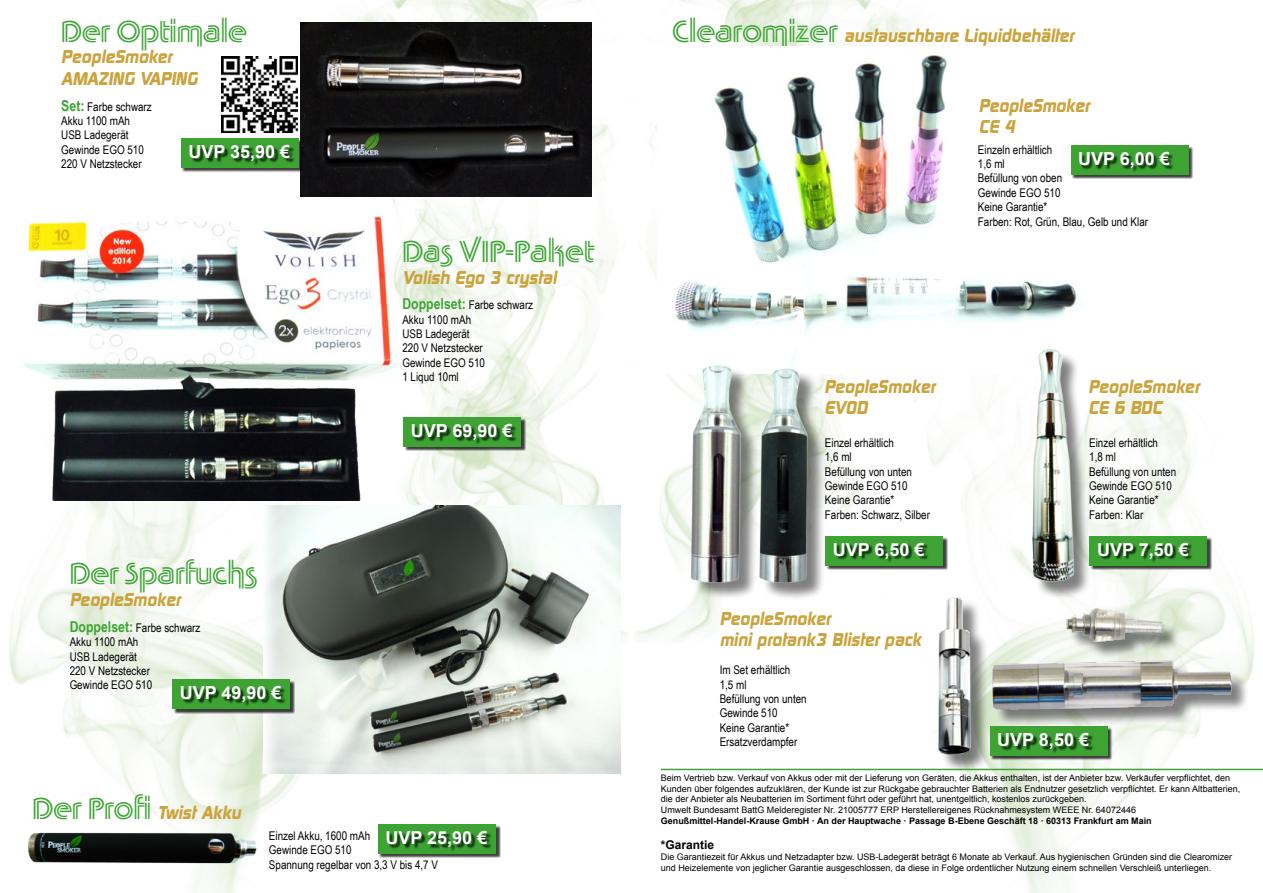
<style>
.page{position:relative;width:1263px;height:893px;background:#fff}
.page>*{position:absolute;margin:0;border:0;box-sizing:border-box;transform-origin:0 0}
.t1{font:27px "Tabasco Twin";color:#3da434}
.t2{font:700 18px/21.6px "Idigital";color:#cba33c}
.t3{font:700 18px "Arial";color:#fff}
.t4{font:12px/14.4px "Arial Narrow";color:#000}
.t5{font:700 12px "Arial";color:#000}
.t6{font:9px/10.8px "Arial";color:#000}
.t7{font:700 9px "Arial";color:#000}
.s1{font-weight:700;font-size:15px;color:#3da434}
.s2{font-family:"Tabasco Twin";font-weight:400;font-size:27px;color:#3da434}
</style>
<div class="page">
<img style="left:642px;top:0;width:621px;height:893px">
<img style="left:9px;top:0;width:633px;height:893px">
<img style="left:264px;top:505px;width:357px;height:268px">
<img style="left:25px;top:824px;width:238px;height:49px">
<img style="left:23px;top:216px;width:374px;height:284px">
<img style="left:300px;top:22px;width:291px;height:174px">
<div style="left:182px;top:139px;width:122px;height:33px;background:#000;opacity:.75"></div>
<div style="left:181px;top:138px;width:118px;height:30px;background:#3da434"></div>
<div style="left:404px;top:418px;width:122px;height:33px;background:#000;opacity:.75"></div>
<div style="left:403px;top:417px;width:118px;height:29px;background:#3da434"></div>
<div style="left:173px;top:680px;width:122px;height:33px;background:#000;opacity:.75"></div>
<div style="left:172px;top:679px;width:118px;height:30px;background:#3da434"></div>
<div style="left:379px;top:825px;width:122px;height:33px;background:#000;opacity:.75"></div>
<div style="left:378px;top:824px;width:118px;height:29px;background:#3da434"></div>
<div style="left:826px;top:537px;width:122px;height:33px;background:#000;opacity:.75"></div>
<div style="left:825px;top:536px;width:118px;height:29px;background:#3da434"></div>
<div style="left:1091px;top:537px;width:121px;height:33px;background:#000;opacity:.75"></div>
<div style="left:1089px;top:536px;width:118px;height:29px;background:#3da434"></div>
<div style="left:991px;top:727px;width:121px;height:33px;background:#000;opacity:.75"></div>
<div style="left:990px;top:726px;width:117px;height:30px;background:#3da434"></div>
<div style="left:191px;top:147px;width:103px;height:18px;background:#000;opacity:.75"></div>
<div style="left:413px;top:426px;width:104px;height:18px;background:#000;opacity:.75"></div>
<div style="left:182px;top:688px;width:104px;height:19px;background:#000;opacity:.75"></div>
<div style="left:388px;top:832px;width:104px;height:19px;background:#000;opacity:.75"></div>
<div style="left:835px;top:544px;width:94px;height:19px;background:#000;opacity:.75"></div>
<div style="left:1099px;top:544px;width:94px;height:19px;background:#000;opacity:.75"></div>
<div style="left:1000px;top:735px;width:93px;height:18px;background:#000;opacity:.75"></div>
<img style="left:657px;top:47px;width:432px;height:327px">
<div style="left:1035px;top:351px;width:57px;height:249px;background:#000;opacity:.5"></div>
<img style="left:1014px;top:336px;width:69px;height:256px">
<div style="left:761px;top:370px;width:66px;height:231px;background:#000;opacity:.5"></div>
<img style="left:759px;top:358px;width:66px;height:234px">
<img style="left:673px;top:345px;width:86px;height:280px">
<div style="left:994px;top:611px;width:256px;height:117px;background:#000;opacity:.5"></div>
<img style="left:989px;top:603px;width:248px;height:115px">
<div style="left:940px;top:599px;width:49px;height:174px;background:#000;opacity:.5"></div>
<img style="left:929px;top:592px;width:47px;height:171px">
<div style="left:1072px;top:146px;width:121px;height:33px;background:#000;opacity:.75"></div>
<div style="left:1071px;top:145px;width:117px;height:29px;background:#3da434"></div>
<div style="left:1081px;top:154px;width:93px;height:18px;background:#000;opacity:.75"></div>
<hr style="left:661px;top:769px;width:602px;height:1px;background:#3da434">
<img style="left:221px;top:56px;width:77px;height:77px">
<h1 class="t1" style="left:61px;top:14px;width:187px">Der Optimale</h1>
<h2 class="t2" style="left:61px;top:46px;width:138px">PeopleSmoker<br>AMAZING VAPING</h2>
<h3 class="t4" style="left:61px;top:99px;width:92px"><span class="s1">Set:</span> Farbe schwarz<br>Akku 1100 mAh<br>USB Ladegerät<br>Gewinde EGO 510<br>220 V Netzstecker</h3>
<h2 class="t3" style="left:188px;top:140px;width:103px">UVP 35,90 €</h2>
<h1 class="t1" style="left:70px;top:556px;width:189px">Der Sparfuchs</h1>
<h2 class="t2" style="left:70px;top:589px;width:112px">PeopleSmoker</h2>
<h3 class="t4" style="left:70px;top:620px;width:132px"><span class="s1">Doppelset:</span> Farbe schwarz<br>Akku 1100 mAh<br>USB Ladegerät<br>220 V Netzstecker<br>Gewinde EGO 510</h3>
<h2 class="t3" style="left:180px;top:681px;width:103px">UVP 49,90 €</h2>
<h2 class="t2" style="left:33px;top:802px;width:210px"><span class="s2">Der Profi</span> Twist Akku</h2>
<h1 class="t1" style="left:402px;top:235px;width:193px">Das VIP-Paket</h1>
<h2 class="t2" style="left:402px;top:267px;width:156px">Volish Ego 3 crystal</h2>
<h3 class="t4" style="left:402px;top:298px;width:132px"><span class="s1">Doppelset:</span> Farbe schwarz<br>Akku 1100 mAh<br>USB Ladegerät<br>220 V Netzstecker<br>Gewinde EGO 510<br>1 Liqud 10ml</h3>
<h2 class="t3" style="left:411px;top:418px;width:103px">UVP 69,90 €</h2>
<h2 class="t3" style="left:386px;top:825px;width:103px">UVP 25,90 €</h2>
<h3 class="t4" style="left:269px;top:828px;width:171px">Einzel Akku, 1600 mAh<br>Gewinde EGO 510<br>Spannung regelbar von 3,3 V bis 4,7 V</h3>
<h2 class="t2" style="left:673px;top:25px;width:403px"><span class="s2">Clearomizer</span> austauschbare Liquidbehälter</h2>
<h2 class="t2" style="left:979px;top:95px;width:112px">PeopleSmoker<br>CE 4</h2>
<h3 class="t4" style="left:978px;top:142px;width:172px">Einzeln erhältlich<br>1,6 ml<br>Befüllung von oben<br>Gewinde EGO 510<br>Keine Garantie*<br>Farben: Rot, Grün, Blau, Gelb und Klar</h3>
<h2 class="t3" style="left:1078px;top:146px;width:93px">UVP 6,00 €</h2>
<h2 class="t2" style="left:824px;top:376px;width:112px">PeopleSmoker<br>EVOD</h2>
<h2 class="t2" style="left:1089px;top:376px;width:112px">PeopleSmoker<br>CE 6 BDC</h2>
<h3 class="t4" style="left:825px;top:435px;width:106px">Einzel erhältlich<br>1,6 ml<br>Befüllung von unten<br>Gewinde EGO 510<br>Keine Garantie*<br>Farben: Schwarz, Silber</h3>
<h3 class="t4" style="left:1089px;top:435px;width:88px">Einzel erhältlich<br>1,8 ml<br>Befüllung von unten<br>Gewinde EGO 510<br>Keine Garantie*<br>Farben: Klar</h3>
<h2 class="t3" style="left:833px;top:537px;width:93px">UVP 6,50 €</h2>
<h2 class="t3" style="left:1097px;top:537px;width:93px">UVP 7,50 €</h2>
<h2 class="t2" style="left:720px;top:608px;width:203px">PeopleSmoker<br>mini protank3 Blister pack</h2>
<h3 class="t4" style="left:720px;top:663px;width:88px">Im Set erhältlich<br>1,5 ml<br>Befüllung von unten<br>Gewinde 510<br>Keine Garantie*<br>Ersatzverdampfer</h3>
<h2 class="t3" style="left:997px;top:728px;width:93px">UVP 8,50 €</h2>
<p class="t6" style="left:661px;top:772px;width:581px">Beim Vertrieb bzw. Verkauf von Akkus oder mit der Lieferung von Geräten, die Akkus enthalten, ist der Anbieter bzw. Verkäufer verpflichtet, den Kunden über folgendes aufzuklären, der Kunde ist zur Rückgabe gebrauchter Batterien als Endnutzer gesetzlich verpflichtet. Er kann Altbatterien, die der Anbieter als Neubatterien im Sortiment führt oder geführt hat, unentgeltlich, kostenlos zurückgeben.<br>Umwelt Bundesamt BattG Melderegister Nr. 21005777 ERP Herstellereigenes Rücknahmesystem WEEE Nr. 64072446</p>
<p class="t7" style="left:661px;top:815px;width:492px">Genußmittel-Handel-Krause GmbH · An der Hauptwache · Passage B-Ebene Geschäft 18 · 60313 Frankfurt am Main</p>
<h3 class="t5" style="left:661px;top:837px;width:55px">*Garantie</h3>
<p class="t6" style="left:661px;top:851px;width:573px">Die Garantiezeit für Akkus und Netzadapter bzw. USB-Ladegerät beträgt 6 Monate ab Verkauf. Aus hygienischen Gründen sind die Clearomizer und Heizelemente von jeglicher Garantie ausgeschlossen, da diese in Folge ordentlicher Nutzung einem schnellen Verschleiß unterliegen.</p>
</div>
